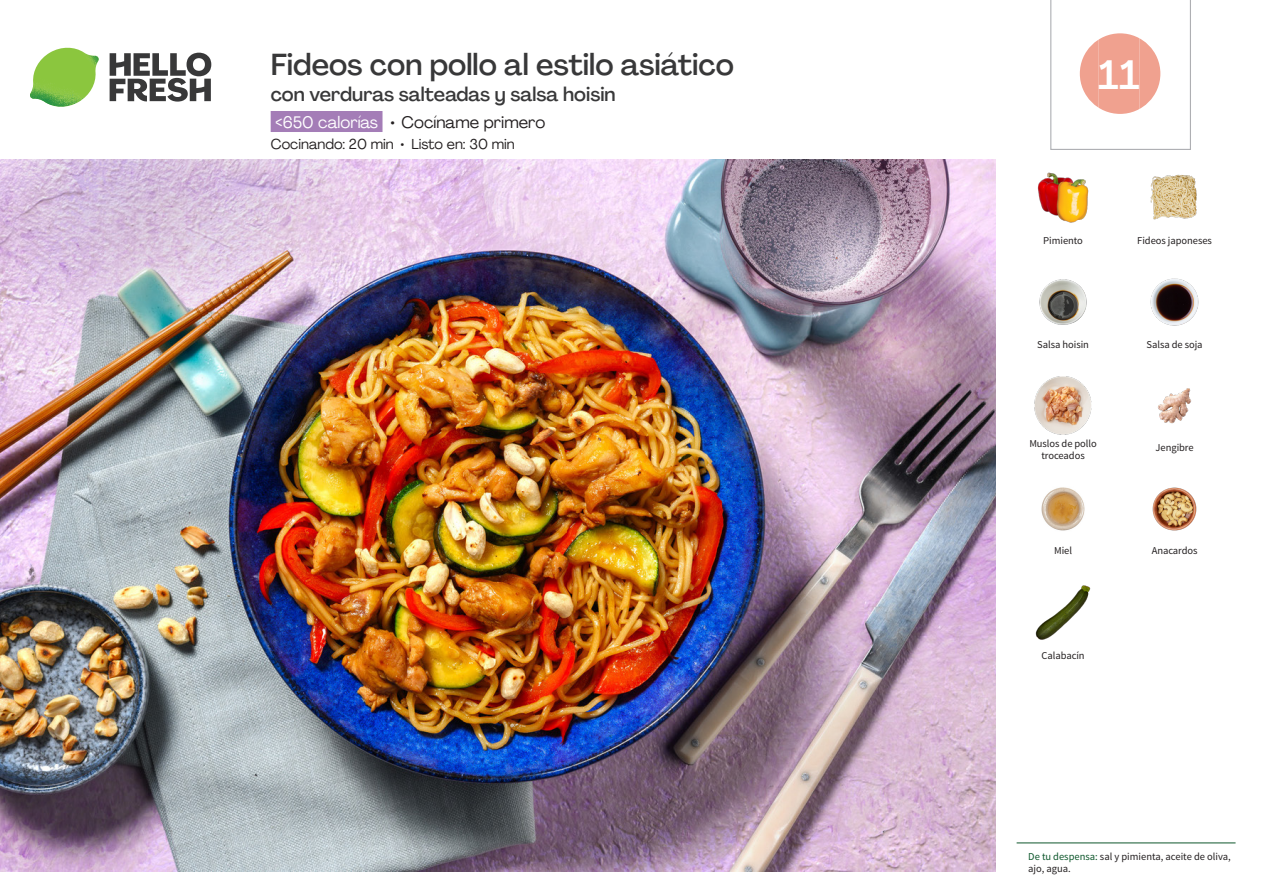
<style>
.page{position:relative;width:1263px;height:893px;background:#fff}
.page>*{position:absolute;margin:0;border:0;box-sizing:border-box;transform-origin:0 0}
._24_Recipe_Nr_Bag{font:500 40.5px "Agrandir";color:#fff}
._15_Titel_UK{font:500 30px "Agrandir";color:#383839}
._15_Titel_UK-2{font:500 19.5px "Agrandir";color:#383839}
._02_Box_Type{font:16.5px "Agrandir";color:#231f20}
._02_Box_Type-2{font:14.25px "Agrandir";color:#231f20}
._18_FRONT_ingredient{font:10.5px/12px "Source Sans Pro";letter-spacing:-.005em;color:#231f20}
.s1{color:#fff}
.s2{color:#0e572c}
</style>
<div class="page">
<svg style="left:110px;top:53px;width:101px;height:49px"></svg>
<img style="left:30px;top:48px;width:69px;height:59px">
<img style="left:0;top:159px;width:995px;height:713px">
<div style="left:271px;top:111px;width:111px;height:21px;background:#a47db7"></div>
<hr style="left:1016px;top:843px;width:219px;height:1px;background:#0e572c">
<img style="left:1037px;top:172px;width:52px;height:51px">
<img style="left:1150px;top:174px;width:47px;height:46px">
<img style="left:1150px;top:278px;width:49px;height:48px">
<img style="left:1039px;top:279px;width:48px;height:46px">
<img style="left:1158px;top:388px;width:33px;height:36px">
<img style="left:1034px;top:377px;width:58px;height:57px">
<img style="left:1152px;top:487px;width:45px;height:44px">
<img style="left:1041px;top:487px;width:44px;height:44px">
<img style="left:1035px;top:585px;width:56px;height:55px">
<svg style="left:1050px;top:0;width:141px;height:150px"></svg>
<p class="_15_Titel_UK" style="left:271px;top:46px;width:465px">Fideos con pollo al estilo asiático</p>
<p class="_15_Titel_UK-2" style="left:271px;top:82px;width:346px">con verduras salteadas y salsa hoisin</p>
<p class="_02_Box_Type" style="left:275px;top:112px;width:272px"><span class="s1">&lt;650 calorías</span> • Cocíname primero</p>
<p class="_02_Box_Type-2" style="left:271px;top:135px;width:246px">Cocinando: 20 min • Listo en: 30 min</p>
<p class="_24_Recipe_Nr_Bag" style="left:1098px;top:50px;width:43px">11</p>
<p class="_18_FRONT_ingredient" style="left:1043px;top:235px;width:41px">Pimiento</p>
<p class="_18_FRONT_ingredient" style="left:1137px;top:235px;width:76px">Fideos japoneses</p>
<p class="_18_FRONT_ingredient" style="left:1037px;top:339px;width:53px">Salsa hoisin</p>
<p class="_18_FRONT_ingredient" style="left:1146px;top:339px;width:58px">Salsa de soja</p>
<p class="_18_FRONT_ingredient" style="left:1029px;top:438px;width:69px">Muslos de pollo</p>
<p class="_18_FRONT_ingredient" style="left:1155px;top:441px;width:40px">Jengibre</p>
<p class="_18_FRONT_ingredient" style="left:1041px;top:450px;width:45px">troceados</p>
<p class="_18_FRONT_ingredient" style="left:1054px;top:545px;width:19px">Miel</p>
<p class="_18_FRONT_ingredient" style="left:1152px;top:545px;width:47px">Anacardos</p>
<p class="_18_FRONT_ingredient" style="left:1041px;top:649px;width:45px">Calabacín</p>
<p class="_18_FRONT_ingredient" style="left:1028px;top:850px;width:204px"><span class="s2">De tu despensa:</span> sal y pimienta, aceite de oliva, ajo, agua.</p>
</div>
